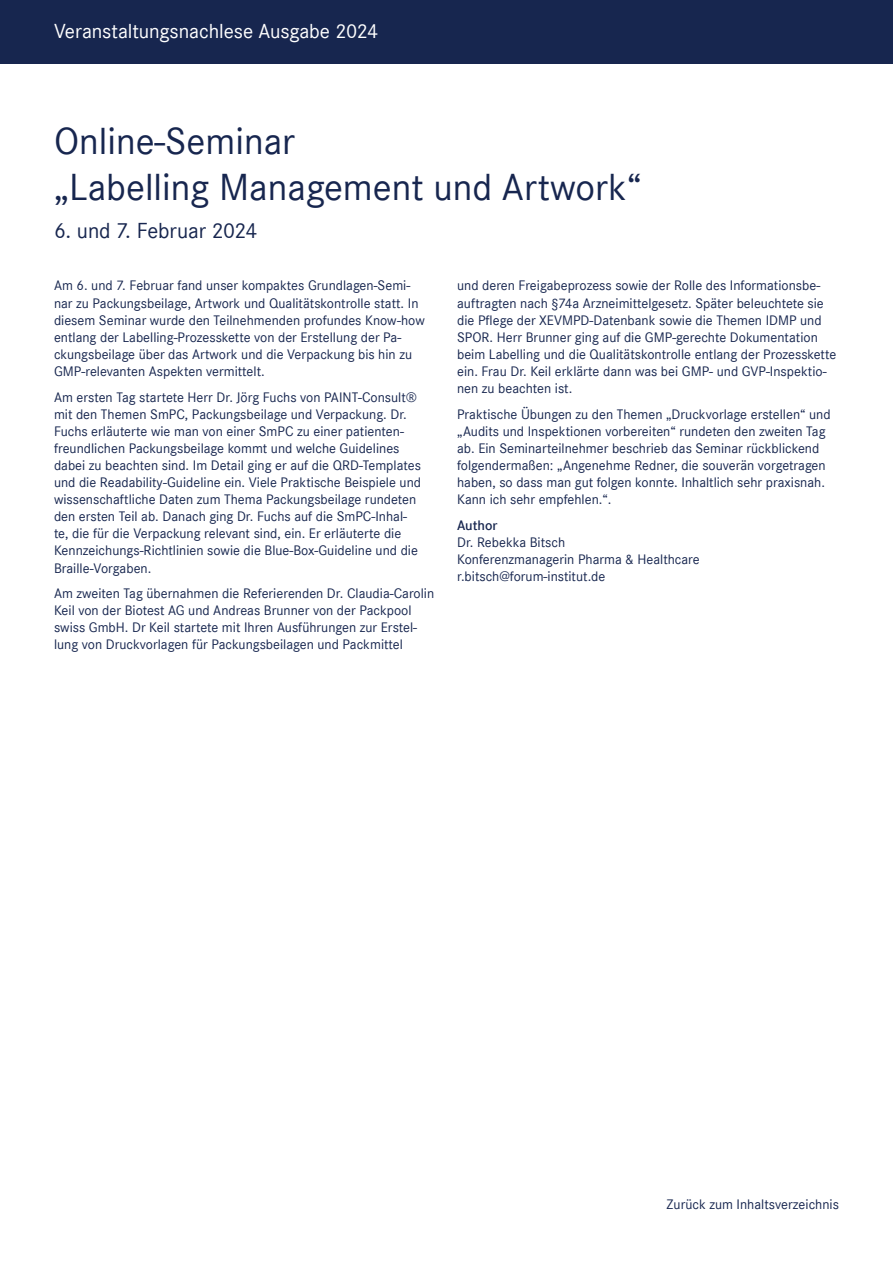
<style>
.page{position:relative;width:893px;height:1263px;background:#fff}
.page>*{position:absolute;margin:0;border:0;box-sizing:border-box;transform-origin:0 0}
.t1{font:39px/46.8px "Corporate S";color:#17264f}
.t2{font:22.5px "Corporate S";letter-spacing:-.005em;color:#17264f}
.t3{font:21px "Corporate S";letter-spacing:-.005em;color:#fff}
.t4{font:14.25px/17.1px "Corporate S";color:#17264f}
.t5{font:600 14.25px "Corporate S";color:#17264f}
</style>
<div class="page">
<div style="left:0;top:0;width:893px;height:64px;background:#17264f"></div>
<h3 class="t3" style="left:54px;top:19px;width:326px">Veranstaltungsnachlese Ausgabe 2024</h3>
<h1 class="t1" style="left:54px;top:117px;width:589px">Online-Seminar<br>„Labelling Management und Artwork“</h1>
<h2 class="t2" style="left:54px;top:218px;width:205px">6. und 7. Februar 2024</h2>
<p class="t4" style="left:54px;top:277px;width:372px">Am 6. und 7. Februar fand unser kompaktes Grundlagen-Semi&shy;nar zu Packungsbeilage, Artwork und Qualitätskontrolle statt. In diesem Seminar wurde den Teilnehmenden profundes Know-how entlang der Labelling-Prozesskette von der Erstellung der Pa&shy;ckungsbeilage über das Artwork und die Verpackung bis hin zu GMP-relevanten Aspekten vermittelt.</p>
<p class="t4" style="left:54px;top:388px;width:369px">Am ersten Tag startete Herr Dr. Jörg Fuchs von PAINT-Consult® mit den Themen SmPC, Packungsbeilage und Verpackung. Dr.<br>Fuchs erläuterte wie man von einer SmPC zu einer patienten&shy;freundlichen Packungsbeilage kommt und welche Guidelines dabei zu beachten sind. Im Detail ging er auf die QRD-Templates und die Readability-Guideline ein. Viele Praktische Beispiele und wissenschaftliche Daten zum Thema Packungsbeilage rundeten den ersten Teil ab. Danach ging Dr. Fuchs auf die SmPC-Inhal&shy;te, die für die Verpackung relevant sind, ein. Er erläuterte die Kennzeichungs-Richtlinien sowie die Blue-Box-Guideline und die Braille-Vorgaben.</p>
<p class="t4" style="left:54px;top:585px;width:382px">Am zweiten Tag übernahmen die Referierenden Dr. Claudia-Carolin Keil von der Biotest AG und Andreas Brunner von der Packpool swiss GmbH. Dr Keil startete mit Ihren Ausführungen zur Erstel&shy;lung von Druckvorlagen für Packungsbeilagen und Packmittel</p>
<p class="t4" style="left:457px;top:277px;width:381px">und deren Freigabeprozess sowie der Rolle des Informationsbe&shy;auftragten nach §74a Arzneimittelgesetz. Später beleuchtete sie die Pflege der XEVMPD-Datenbank sowie die Themen IDMP und SPOR. Herr Brunner ging auf die GMP-gerechte Dokumentation beim Labelling und die Qualitätskontrolle entlang der Prozesskette ein. Frau Dr. Keil erklärte dann was bei GMP- und GVP-Inspektio&shy;nen zu beachten ist.</p>
<p class="t4" style="left:457px;top:405px;width:375px">Praktische Übungen zu den Themen „Druckvorlage erstellen“ und „Audits und Inspektionen vorbereiten“ rundeten den zweiten Tag ab. Ein Seminarteilnehmer beschrieb das Seminar rückblickend folgendermaßen: „Angenehme Redner, die souverän vorgetragen haben, so dass man gut folgen konnte. Inhaltlich sehr praxisnah.<br>Kann ich sehr empfehlen.“.</p>
<p class="t5" style="left:457px;top:517px;width:42px">Author</p>
<p class="t4" style="left:457px;top:534px;width:244px">Dr. Rebekka Bitsch<br>Konferenzmanagerin Pharma &amp; Healthcare r.bitsch@forum-institut.de</p>
<p class="t4" style="left:667px;top:1196px;width:174px">Zurück zum Inhaltsverzeichnis</p>
</div>
